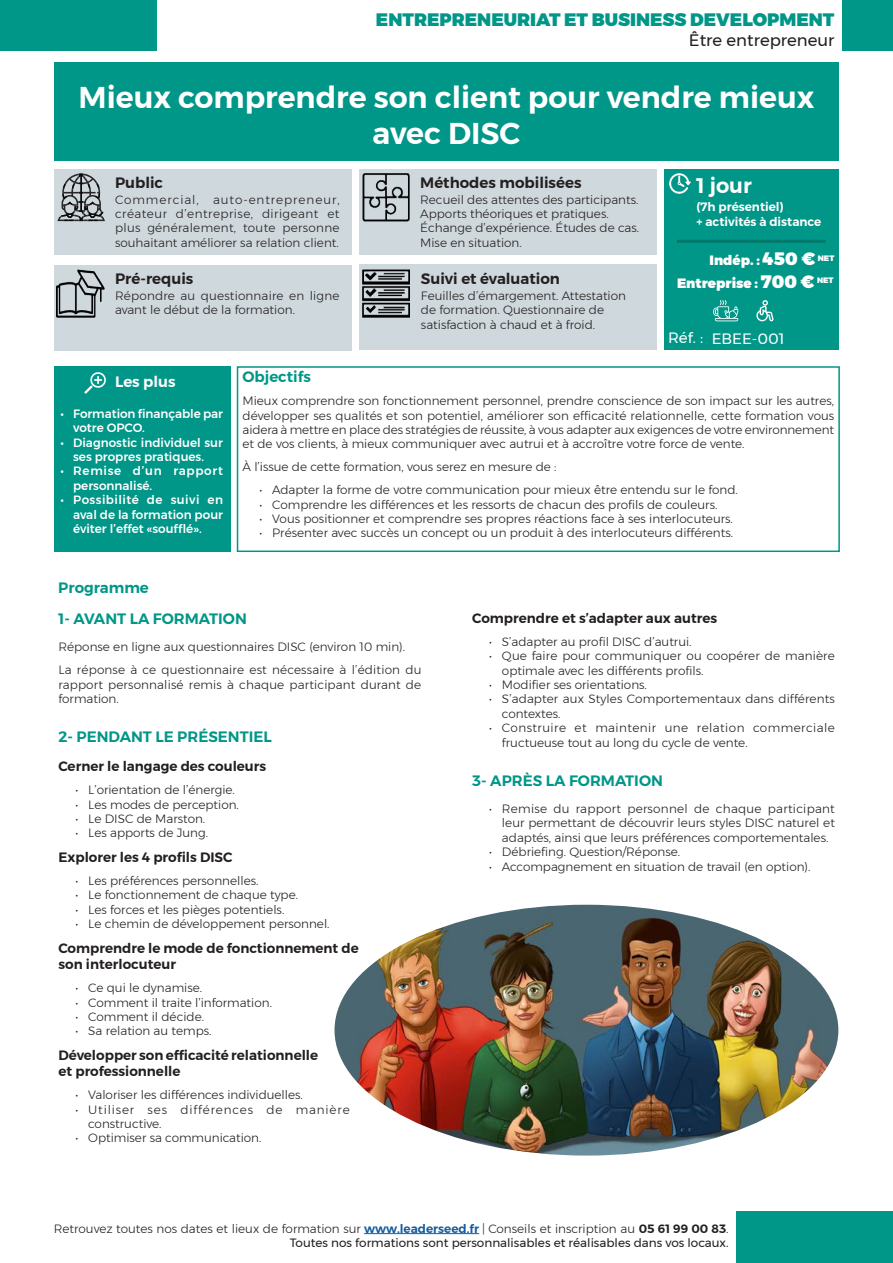
<style>
.page{position:relative;width:893px;height:1263px;background:#fff}
.page>*{position:absolute;margin:0;border:0;box-sizing:border-box;transform-origin:0 0}
.Entrepreneuriat___Bu{font:600 30px/36px "Montserrat";color:#fff;text-align:center}
.Durée{font:600 21px "Montserrat";color:#fff}
.Titre_Domaine{font:900 18px "Montserrat";color:#009688}
.Style_standard{font:16.5px "Montserrat";color:#231f20}
.Titre_Séquences_de_f{font:600 15px "Montserrat";color:#009688}
.t1{font:600 15px "Montserrat";color:#231f20}
.Référence__Code{font:15px "Montserrat";color:#fff}
.t2{font:600 15px "Montserrat";color:#fff}
.Titre_Parties_Progra{font:600 13.5px/16.2px "Montserrat";color:#231f20}
.Prix{font:900 13.5px "Montserrat";color:#fff}
.Texte__cartouche_gri{font:300 12px/14.4px "Montserrat";color:#231f20}
.t3{font:500 12px/14.4px "Montserrat";color:#fff}
.Texte__cartouche_gri-2{font:300 12px/14.4px "Montserrat";letter-spacing:.035em;color:#231f20}
.Description{font:300 12px "Montserrat";color:#231f20}
.Texte__cartouche_gri-3{font:300 12px/14.4px "Montserrat";letter-spacing:.07em;color:#231f20}
.Cartouche_BLANC{font:600 12px "Montserrat";color:#fff}
.t4{font:500 12px/14.4px "Montserrat";letter-spacing:.04em;color:#fff}
.Prix-2{font:900 7.8px "Montserrat";color:#fff}
.s1{font-size:18px}
.s2{font-weight:600;color:#175d9e}
.s3{font-weight:600}
.s4{font-weight:400}
</style>
<div class="page">
<hr style="left:364px;top:1233px;width:115px;height:1px;background:#175d9e">
<div style="left:359px;top:265px;width:298px;height:85px;background:#cfd8dc"></div>
<img style="left:362px;top:270px;width:48px;height:47px">
<div style="left:54px;top:265px;width:297px;height:85px;background:#cfd8dc"></div>
<img style="left:57px;top:270px;width:48px;height:47px">
<div style="left:359px;top:169px;width:298px;height:85px;background:#cfd8dc"></div>
<img style="left:362px;top:173px;width:48px;height:48px">
<div style="left:54px;top:169px;width:298px;height:85px;background:#cfd8dc"></div>
<img style="left:57px;top:173px;width:48px;height:48px">
<div style="left:54px;top:366px;width:177px;height:186px;background:#009688"></div>
<div style="left:664px;top:169px;width:175px;height:181px;background:#009688"></div>
<hr style="left:677px;top:240px;width:149px;height:3px;background:#00796b">
<div style="left:0;top:0;width:156px;height:51px;background:#009688"></div>
<div style="left:842px;top:0;width:51px;height:51px;background:#009688"></div>
<img style="left:669px;top:173px;width:22px;height:20px">
<div style="left:737px;top:1212px;width:156px;height:51px;background:#009688"></div>
<img style="left:84px;top:372px;width:21px;height:21px">
<div style="left:237px;top:366px;width:603px;height:186px;border:2px solid #009688"></div>
<div style="left:54px;top:62px;width:785px;height:99px;background:#009688"></div>
<img style="left:334px;top:905px;width:504px;height:250px">
<svg style="left:713px;top:300px;width:25px;height:21px"></svg>
<svg style="left:756px;top:300px;width:18px;height:22px"></svg>
<p class="Titre_Domaine" style="left:376px;top:4px;width:460px">ENTREPRENEURIAT ET BUSINESS DEVELOPMENT</p>
<p class="Style_standard" style="left:689px;top:28px;width:147px">Être entrepreneur</p>
<p class="Entrepreneuriat___Bu" style="left:78px;top:79px;width:737px">Mieux comprendre son client pour vendre mieux avec DISC</p>
<p class="t1" style="left:115px;top:171px;width:49px">Public</p>
<p class="t1" style="left:420px;top:171px;width:163px">Méthodes mobilisées</p>
<p class="Texte__cartouche_gri" style="left:115px;top:192px;width:226px;text-align:justify">Commercial, auto-entrepreneur, créateur d’entreprise, dirigeant et plus généralement, toute personne souhaitant améliorer sa relation client.</p>
<p class="Texte__cartouche_gri" style="left:420px;top:192px;width:220px">Recueil des attentes des participants.<br>Apports théoriques et pratiques.<br>Échange d’expérience. Études de cas.<br>Mise en situation.</p>
<p class="t1" style="left:115px;top:267px;width:80px">Pré-requis</p>
<p class="t1" style="left:421px;top:267px;width:140px">Suivi et évaluation</p>
<p class="Texte__cartouche_gri" style="left:115px;top:288px;width:226px">Répondre au questionnaire en ligne avant le début de la formation.</p>
<p class="Texte__cartouche_gri" style="left:421px;top:288px;width:207px">Feuilles d’émargement. Attestation de formation. Questionnaire de satisfaction à chaud et à froid.</p>
<p class="Durée" style="left:697px;top:169px;width:57px">1 jour</p>
<p class="Cartouche_BLANC" style="left:697px;top:198px;width:89px">(7h présentiel)</p>
<p class="Cartouche_BLANC" style="left:697px;top:212px;width:126px">+ activités à distance</p>
<p class="Prix" style="left:710px;top:250px;width:107px">Indép. : <span class="s1">450 €</span></p>
<p class="Prix-2" style="left:818px;top:252px;width:18px">NET</p>
<p class="Prix" style="left:677px;top:272px;width:139px">Entreprise : <span class="s1">700 €</span></p>
<p class="Prix-2" style="left:817px;top:274px;width:18px">NET</p>
<p class="Référence__Code" style="left:668px;top:327px;width:37px">Réf. :</p>
<p class="Référence__Code" style="left:712px;top:327px;width:74px">EBEE-001</p>
<p class="t2" style="left:115px;top:369px;width:62px">Les plus</p>
<p class="t3" style="left:73px;top:406px;width:151px;text-indent:-13px">• Formation finançable par votre OPCO.</p>
<p class="t3" style="left:60px;top:435px;width:164px;text-align:center">• Diagnostic individuel sur ses propres pratiques.</p>
<p class="t4" style="left:73px;top:464px;width:151px;text-indent:-13px">• Remise d’un rapport personnalisé.</p>
<p class="t3" style="left:73px;top:493px;width:151px;text-align:justify;text-indent:-13px">• Possibilité de suivi en aval de la formation pour éviter l’effet «soufflé».</p>
<p class="Titre_Séquences_de_f" style="left:58px;top:576px;width:92px">Programme</p>
<p class="Titre_Séquences_de_f" style="left:243px;top:365px;width:70px">Objectifs</p>
<p class="Texte__cartouche_gri" style="left:243px;top:393px;width:593px;text-align:justify">Mieux comprendre son fonctionnement personnel, prendre conscience de son impact sur les autres, développer ses qualités et son potentiel, améliorer son efficacité relationnelle, cette formation vous aidera à mettre en place des stratégies de réussite, à vous adapter aux exigences de votre environnement et de vos clients, à mieux communiquer avec autrui et à accroître votre force de vente.</p>
<p class="Description" style="left:243px;top:458px;width:316px">À l’issue de cette formation, vous serez en mesure de :</p>
<p class="Texte__cartouche_gri" style="left:260px;top:482px;width:480px">• Adapter la forme de votre communication pour mieux être entendu sur le fond.</p>
<p class="Texte__cartouche_gri" style="left:260px;top:497px;width:459px">• Comprendre les différences et les ressorts de chacun des profils de couleurs.</p>
<p class="Texte__cartouche_gri" style="left:260px;top:511px;width:475px">• Vous positionner et comprendre ses propres réactions face à ses interlocuteurs.</p>
<p class="Texte__cartouche_gri" style="left:260px;top:526px;width:475px">• Présenter avec succès un concept ou un produit à des interlocuteurs différents.</p>
<p class="Titre_Séquences_de_f" style="left:58px;top:607px;width:190px">1- AVANT LA FORMATION</p>
<p class="Texte__cartouche_gri" style="left:58px;top:640px;width:348px">Réponse en ligne aux questionnaires DISC (environ 10 min).</p>
<p class="Texte__cartouche_gri" style="left:58px;top:663px;width:364px;text-align:justify">La réponse à ce questionnaire est nécessaire à l’édition du rapport personnalisé remis à chaque participant durant de formation.</p>
<p class="Titre_Séquences_de_f" style="left:58px;top:725px;width:215px">2- PENDANT LE PRÉSENTIEL</p>
<p class="Titre_Parties_Progra" style="left:58px;top:758px;width:209px">Cerner le langage des couleurs</p>
<p class="Texte__cartouche_gri" style="left:75px;top:783px;width:161px">• L’orientation de l’énergie.</p>
<p class="Texte__cartouche_gri" style="left:75px;top:797px;width:165px">• Les modes de perception.</p>
<p class="Texte__cartouche_gri" style="left:75px;top:811px;width:131px">• Le DISC de Marston.</p>
<p class="Texte__cartouche_gri" style="left:75px;top:826px;width:134px">• Les apports de Jung.</p>
<p class="Titre_Parties_Progra" style="left:58px;top:849px;width:176px">Explorer les 4 profils DISC</p>
<p class="Texte__cartouche_gri" style="left:75px;top:873px;width:184px">• Les préférences personnelles.</p>
<p class="Texte__cartouche_gri" style="left:75px;top:888px;width:224px">• Le fonctionnement de chaque type.</p>
<p class="Texte__cartouche_gri" style="left:75px;top:902px;width:210px">• Les forces et les pièges potentiels.</p>
<p class="Texte__cartouche_gri" style="left:75px;top:917px;width:256px">• Le chemin de développement personnel.</p>
<p class="Titre_Parties_Progra" style="left:58px;top:940px;width:302px">Comprendre le mode de fonctionnement de son interlocuteur</p>
<p class="Texte__cartouche_gri" style="left:75px;top:980px;width:128px">• Ce qui le dynamise.</p>
<p class="Texte__cartouche_gri" style="left:75px;top:995px;width:198px">• Comment il traite l’information.</p>
<p class="Texte__cartouche_gri" style="left:75px;top:1009px;width:130px">• Comment il décide.</p>
<p class="Texte__cartouche_gri" style="left:75px;top:1024px;width:138px">• Sa relation au temps.</p>
<p class="Titre_Parties_Progra" style="left:58px;top:1047px;width:261px">Développer son efficacité relationnelle et professionnelle</p>
<p class="Texte__cartouche_gri" style="left:75px;top:1087px;width:229px">• Valoriser les différences individuelles.</p>
<p class="Texte__cartouche_gri-3" style="left:88px;top:1102px;width:263px;text-indent:-13px">• Utiliser ses différences de manière constructive.</p>
<p class="Texte__cartouche_gri" style="left:75px;top:1131px;width:187px">• Optimiser sa communication.</p>
<p class="Titre_Parties_Progra" style="left:472px;top:610px;width:246px">Comprendre et s’adapter aux autres</p>
<p class="Texte__cartouche_gri" style="left:489px;top:634px;width:204px">• S’adapter au profil DISC d’autrui.</p>
<p class="Texte__cartouche_gri" style="left:502px;top:648px;width:334px;text-indent:-13px">• Que faire pour communiquer ou coopérer de manière optimale avec les différents profils.</p>
<p class="Texte__cartouche_gri" style="left:489px;top:677px;width:159px">• Modifier ses orientations.</p>
<p class="Texte__cartouche_gri" style="left:502px;top:692px;width:334px;text-indent:-13px">• S’adapter aux Styles Comportementaux dans différents contextes.</p>
<p class="Texte__cartouche_gri-2" style="left:502px;top:720px;width:334px;text-indent:-13px">• Construire et maintenir une relation commerciale fructueuse tout au long du cycle de vente.</p>
<p class="Titre_Séquences_de_f" style="left:472px;top:768px;width:192px">3- APRÈS LA FORMATION</p>
<p class="Texte__cartouche_gri" style="left:502px;top:801px;width:334px;text-align:justify;text-indent:-13px">• Remise du rapport personnel de chaque participant leur permettant de découvrir leurs styles DISC naturel et adaptés, ainsi que leurs préférences comportementales.</p>
<p class="Texte__cartouche_gri" style="left:489px;top:844px;width:192px">• Débriefing. Question/Réponse.</p>
<p class="Texte__cartouche_gri" style="left:489px;top:859px;width:323px">• Accompagnement en situation de travail (en option).</p>
<p class="Texte__cartouche_gri" style="left:54px;top:1221px;width:676px;text-align:right">Retrouvez toutes nos dates et lieux de formation sur <span class="s2">www.leaderseed.fr</span> | Conseils et inscription au <span class="s3">05 61 99 00 83</span>.<br><span class="s4">Toutes nos formations sont personnalisables et réalisables dans vos locaux.</span></p>
</div>
